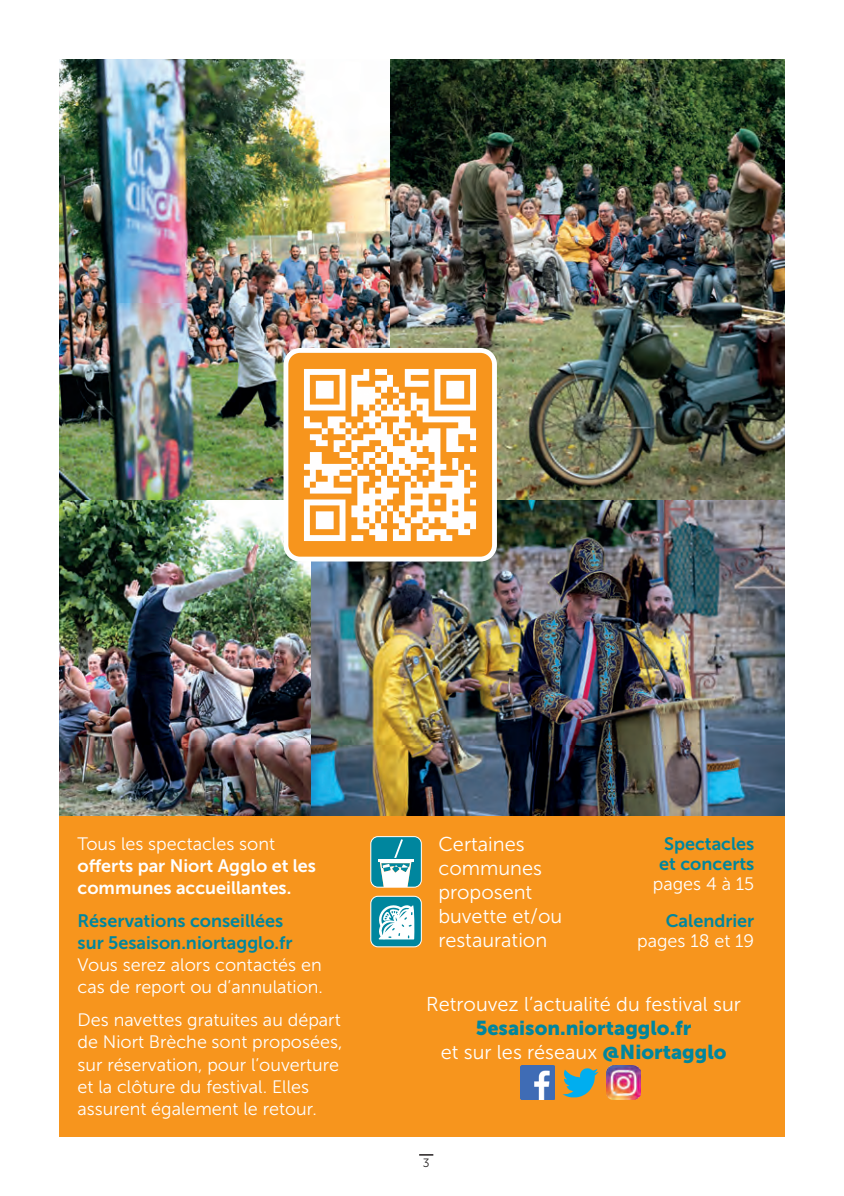
<style>
.page{position:relative;width:844px;height:1196px;background:#fff}
.page>*{position:absolute;margin:0;border:0;box-sizing:border-box;transform-origin:0 0}
.t1{font:20px/24px "Museo Sans 300";color:#fff}
.t2{font:20px "Museo Sans 900";color:#00869e}
.t3{font:18px/22px "Museo Sans 300";color:#fff}
.t4{font:18px/22px "Museo Sans 700";color:#00869e}
.t5{font:18px/22px "Museo Sans 700";color:#fff}
.t6{font:12px "Museo Sans 300";color:#231f20}
.s1{font-family:"Museo Sans 900";color:#00869e}
</style>
<div class="page">
<div style="left:59px;top:805px;width:726px;height:331px;background:#f7951d"></div>
<img style="left:59px;top:59px;width:726px;height:756px">
<svg style="left:562px;top:1068px;width:36px;height:29px"></svg>
<img style="left:606px;top:1065px;width:35px;height:34px">
<img style="left:520px;top:1065px;width:35px;height:34px">
<svg style="left:371px;top:836px;width:50px;height:51px;background:#48a6b4"></svg>
<hr style="left:378px;top:858px;width:35px;height:3px;background:#fff">
<div style="left:370px;top:836px;width:52px;height:51px;border:1px solid #fff;border-radius:7px"></div>
<svg style="left:371px;top:897px;width:50px;height:49px;background:#6ab8c5"></svg>
<div style="left:370px;top:895px;width:52px;height:52px;border:1px solid #fff;border-radius:7px"></div>
<div style="left:286px;top:350px;width:208px;height:209px;background:#f7951d;border-radius:14px"></div>
<img style="left:304px;top:369px;width:172px;height:172px">
<div style="left:283px;top:348px;width:214px;height:213px;border:5px solid #fff;border-radius:14px"></div>
<svg style="left:419px;top:1154px;width:14px;height:1px"></svg>
<p class="t3" style="left:78px;top:832px;width:199px">Tous les spectacles sont</p>
<p class="t5" style="left:78px;top:854px;width:240px">offerts par Niort Agglo et les communes accueillantes.</p>
<p class="t4" style="left:78px;top:909px;width:216px">Réservations conseillées sur 5esaison.niortagglo.fr</p>
<p class="t3" style="left:78px;top:953px;width:247px">Vous serez alors contactés en cas de report ou d’annulation.</p>
<p class="t3" style="left:78px;top:1009px;width:266px">Des navettes gratuites au départ de Niort Brèche sont proposées, sur réservation, pour l’ouverture et la clôture du festival. Elles assurent également le retour.</p>
<p class="t1" style="left:438px;top:832px;width:125px">Certaines communes proposent buvette et/ou restauration</p>
<p class="t4" style="left:659px;top:833px;width:97px;line-height:20px">Spectacles et concerts</p>
<p class="t3" style="left:653px;top:872px;width:103px">pages 4 à 15</p>
<p class="t4" style="left:666px;top:909px;width:90px">Calendrier</p>
<p class="t3" style="left:637px;top:929px;width:119px">pages 18 et 19</p>
<p class="t1" style="left:426px;top:991px;width:316px">Retrouvez l’actualité du festival sur</p>
<p class="t2" style="left:476px;top:1016px;width:217px">5esaison.niortagglo.fr</p>
<p class="t1" style="left:441px;top:1039px;width:287px">et sur les réseaux <span class="s1">@Niortagglo</span></p>
<p class="t6" style="left:423px;top:1156px;width:8px">3</p>
</div>
